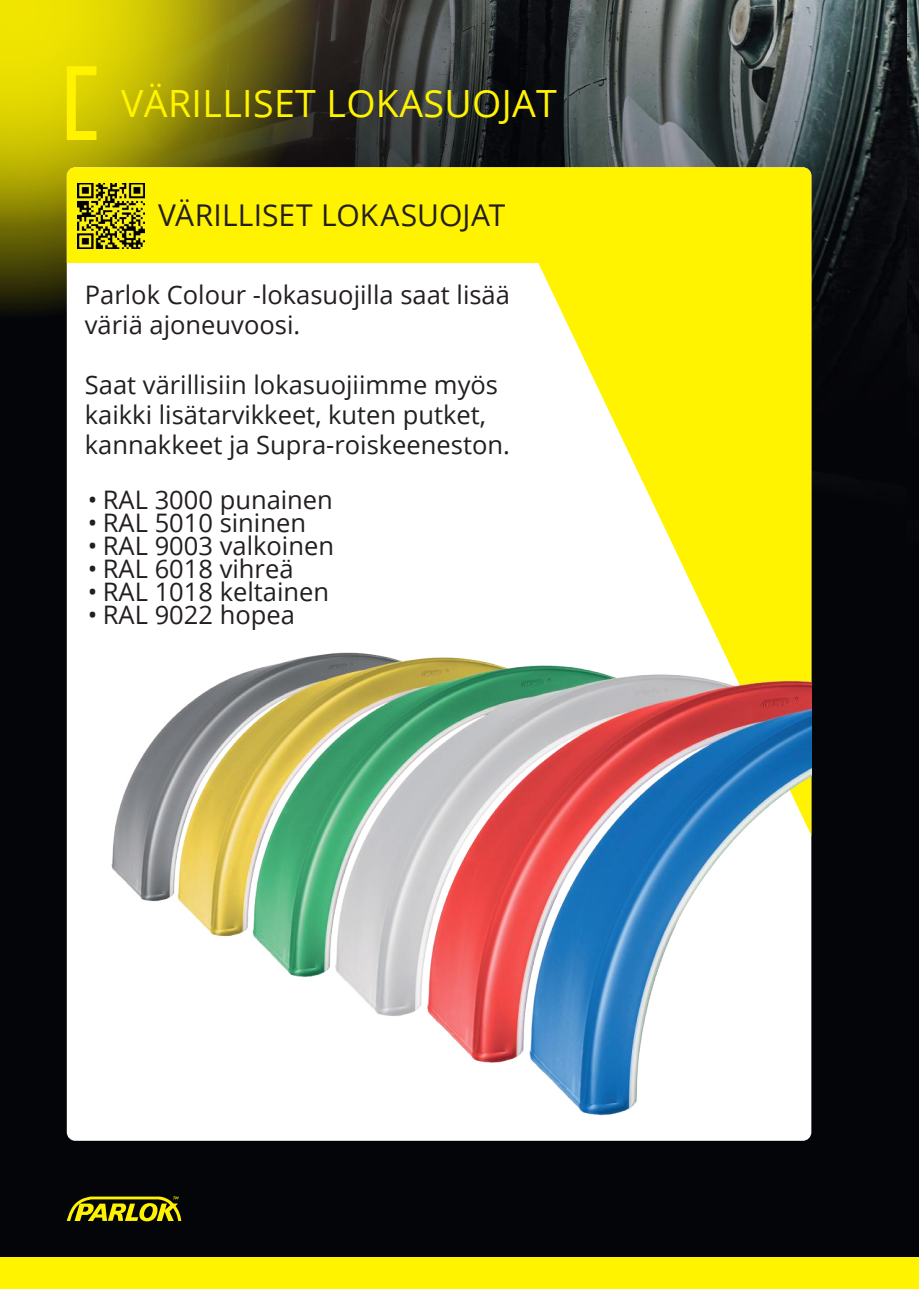
<style>
.page{position:relative;width:919px;height:1289px;background:#fff}
.page>*{position:absolute;margin:0;border:0;box-sizing:border-box;transform-origin:0 0}
.t1{font:37.5px "Open Sans";letter-spacing:.01em;color:#fff300}
.t2{font:30px "Open Sans";letter-spacing:.005em;color:#241f1f}
.t3{font:25.5px/30px "Open Sans";color:#241f1f}
</style>
<div class="page">
<img style="left:906px;top:0;width:12px;height:1257px">
<img style="left:0;top:0;width:906px;height:1257px">
<svg style="left:0;top:0;width:320px;height:320px;background:#454014"></svg>
<svg style="left:0;top:0;width:227px;height:227px;background:#bbb204"></svg>
<div style="left:67px;top:66px;width:34px;height:74px;border:9px solid #fff300"></div>
<div style="left:0;top:1257px;width:918px;height:31px;background:#fff300"></div>
<div style="left:67px;top:167px;width:744px;height:973px;background:#fff;border-radius:9px"></div>
<svg style="left:513px;top:167px;width:298px;height:474px;fill:#fff300"></svg>
<div style="left:67px;top:167px;width:652px;height:95px;background:#fff300"></div>
<img style="left:77px;top:184px;width:67px;height:65px">
<svg style="left:67px;top:1196px;width:114px;height:26px;background:#7b7604"></svg>
<img style="left:111px;top:641px;width:700px;height:475px">
<h1 class="t1" style="left:121px;top:78px;width:437px">VÄRILLISET LOKASUOJAT</h1>
<p class="t2" style="left:158px;top:195px;width:348px">VÄRILLISET LOKASUOJAT</p>
<p class="t3" style="left:85px;top:279px;width:426px">Parlok Colour -lokasuojilla saat lisää väriä ajoneuvoosi.</p>
<p class="t3" style="left:85px;top:369px;width:426px">Saat värillisiin lokasuojiimme myös kaikki lisätarvikkeet, kuten putket, kannakkeet ja Supra-roiskeeneston.</p>
<p class="t3" style="left:88px;top:484px;width:246px">• RAL 3000 punainen</p>
<p class="t3" style="left:88px;top:507px;width:220px">• RAL 5010 sininen</p>
<p class="t3" style="left:88px;top:530px;width:247px">• RAL 9003 valkoinen</p>
<p class="t3" style="left:88px;top:553px;width:207px">• RAL 6018 vihreä</p>
<p class="t3" style="left:88px;top:576px;width:243px">• RAL 1018 keltainen</p>
<p class="t3" style="left:88px;top:599px;width:208px">• RAL 9022 hopea</p>
</div>
